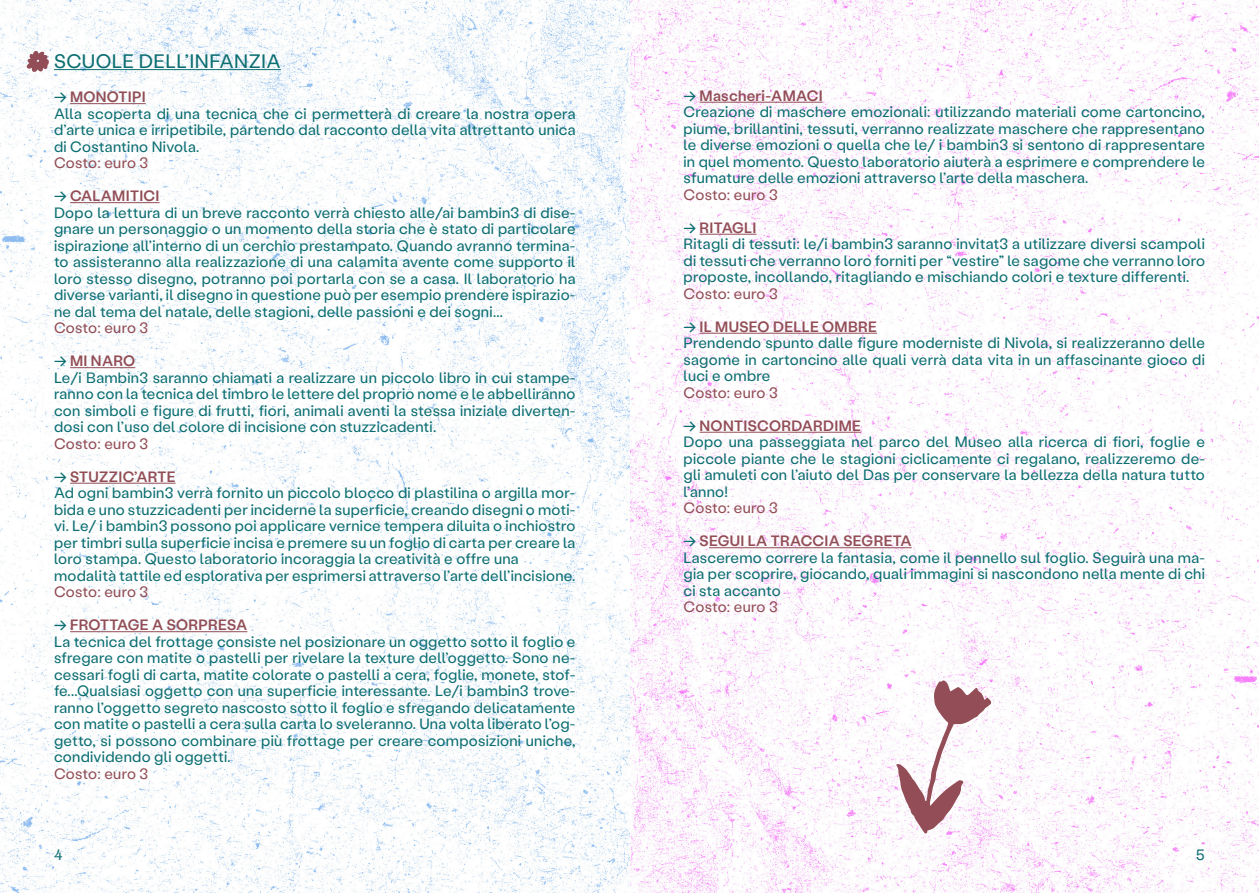
<style>
.page{position:relative;width:1259px;height:893px;background:#fff}
.page>*{position:absolute;margin:0;border:0;box-sizing:border-box;transform-origin:0 0}
.t1{font:19.5px "Stabil Grotesk";letter-spacing:.02em;color:#0b6e71}
.t2{font:15px/16.5px "Stabil Grotesk";letter-spacing:.02em;color:#0b6e71;text-align:justify}
.t3{font:500 15px "Stabil Grotesk";letter-spacing:.02em;color:#924d56}
.t4{font:15px "Stabil Grotesk";letter-spacing:.02em;color:#924d56}
.s1{color:#0b6e71}
</style>
<div class="page">
<img style="left:0;top:0;width:1259px;height:893px">
<hr style="left:54px;top:69px;width:227px;height:1px;background:#0b6e71">
<hr style="left:70px;top:103px;width:76px;height:1px;background:#924d56">
<hr style="left:70px;top:202px;width:90px;height:1px;background:#924d56">
<hr style="left:70px;top:367px;width:65px;height:1px;background:#924d56">
<hr style="left:70px;top:483px;width:106px;height:1px;background:#924d56">
<hr style="left:70px;top:631px;width:177px;height:1px;background:#924d56">
<hr style="left:699px;top:102px;width:123px;height:1px;background:#924d56">
<hr style="left:699px;top:234px;width:57px;height:1px;background:#924d56">
<hr style="left:699px;top:333px;width:178px;height:1px;background:#924d56">
<hr style="left:699px;top:432px;width:162px;height:1px;background:#924d56">
<hr style="left:709px;top:547px;width:202px;height:1px;background:#924d56">
<svg style="left:27px;top:51px;width:22px;height:21px"></svg>
<svg style="left:896px;top:680px;width:95px;height:154px"></svg>
<p class="t1" style="left:54px;top:48px;width:228px">SCUOLE DELL’INFANZIA</p>
<p class="t3" style="left:54px;top:87px;width:93px"><span class="s1">→</span> MONOTIPI</p>
<p class="t2" style="left:54px;top:105px;width:523px">Alla scoperta di una tecnica che ci permetterà di creare la nostra opera d’arte unica e irripetibile, partendo dal racconto della vita altrettanto unica di Costantino Nivola.</p>
<p class="t4" style="left:54px;top:153px;width:96px">Costo: euro 3</p>
<p class="t3" style="left:54px;top:186px;width:107px"><span class="s1">→</span> CALAMITICI</p>
<p class="t2" style="left:54px;top:204px;width:523px">Dopo la lettura di un breve racconto verrà chiesto alle/ai bambin3 di dise&shy;gnare un personaggio o un momento della storia che è stato di particolare ispirazione all’interno di un cerchio prestampato. Quando avranno termina&shy;to assisteranno alla realizzazione di una calamita avente come supporto il loro stesso disegno, potranno poi portarla con se a casa. Il laboratorio ha diverse varianti, il disegno in questione può per esempio prendere ispirazio&shy;ne dal tema del natale, delle stagioni, delle passioni e dei sogni...</p>
<p class="t4" style="left:54px;top:318px;width:96px">Costo: euro 3</p>
<p class="t3" style="left:54px;top:351px;width:83px"><span class="s1">→</span> MI NARO</p>
<p class="t2" style="left:54px;top:369px;width:523px">Le/i Bambin3 saranno chiamati a realizzare un piccolo libro in cui stampe&shy;ranno con la tecnica del timbro le lettere del proprio nome e le abbelliranno con simboli e figure di frutti, fiori, animali aventi la stessa iniziale diverten&shy;dosi con l’uso del colore di incisione con stuzzicadenti.</p>
<p class="t4" style="left:54px;top:434px;width:96px">Costo: euro 3</p>
<p class="t3" style="left:54px;top:466px;width:123px"><span class="s1">→</span> STUZZIC’ARTE</p>
<p class="t2" style="left:54px;top:484px;width:523px">Ad ogni bambin3 verrà fornito un piccolo blocco di plastilina o argilla mor&shy;bida e uno stuzzicadenti per inciderne la superficie, creando disegni o moti&shy;vi. Le/ i bambin3 possono poi applicare vernice tempera diluita o inchiostro per timbri sulla superficie incisa e premere su un foglio di carta per creare la loro stampa. Questo laboratorio incoraggia la creatività e offre una</p>
<p class="t2" style="left:54px;top:567px;width:523px">modalità tattile ed esplorativa per esprimersi attraverso l’arte dell’incisione.</p>
<p class="t4" style="left:54px;top:582px;width:96px">Costo: euro 3</p>
<p class="t3" style="left:54px;top:615px;width:195px"><span class="s1">→</span> FROTTAGE A SORPRESA</p>
<p class="t2" style="left:54px;top:633px;width:523px">La tecnica del frottage consiste nel posizionare un oggetto sotto il foglio e sfregare con matite o pastelli per rivelare la texture dell’oggetto. Sono ne&shy;cessari fogli di carta, matite colorate o pastelli a cera, foglie, monete, stof&shy;fe...Qualsiasi oggetto con una superficie interessante. Le/i bambin3 trove&shy;ranno l’oggetto segreto nascosto sotto il foglio e sfregando delicatamente con matite o pastelli a cera sulla carta lo sveleranno. Una volta liberato l’og&shy;getto, si possono combinare più frottage per creare composizioni uniche, condividendo gli oggetti.</p>
<p class="t4" style="left:54px;top:764px;width:96px">Costo: euro 3</p>
<p class="t2" style="left:54px;top:846px;width:10px">4</p>
<p class="t3" style="left:683px;top:85px;width:141px"><span class="s1">→</span> Mascheri-AMACI</p>
<p class="t2" style="left:683px;top:103px;width:523px">Creazione di maschere emozionali: utilizzando materiali come cartoncino, piume, brillantini, tessuti, verranno realizzate maschere che rappresentano le diverse emozioni o quella che le/ i bambin3 si sentono di rappresentare in quel momento. Questo laboratorio aiuterà a esprimere e comprendere le sfumature delle emozioni attraverso l’arte della maschera.</p>
<p class="t4" style="left:683px;top:185px;width:96px">Costo: euro 3</p>
<p class="t3" style="left:683px;top:217px;width:75px"><span class="s1">→</span> RITAGLI</p>
<p class="t2" style="left:683px;top:235px;width:523px">Ritagli di tessuti: le/i bambin3 saranno invitat3 a utilizzare diversi scampoli di tessuti che verranno loro forniti per “vestire” le sagome che verranno loro proposte, incollando, ritagliando e mischiando colori e texture differenti.</p>
<p class="t4" style="left:683px;top:284px;width:96px">Costo: euro 3</p>
<p class="t3" style="left:683px;top:316px;width:195px"><span class="s1">→</span> IL MUSEO DELLE OMBRE</p>
<p class="t2" style="left:683px;top:334px;width:523px">Prendendo spunto dalle figure moderniste di Nivola, si realizzeranno delle sagome in cartoncino alle quali verrà data vita in un affascinante gioco di luci e ombre</p>
<p class="t4" style="left:683px;top:383px;width:96px">Costo: euro 3</p>
<p class="t3" style="left:683px;top:415px;width:179px"><span class="s1">→</span> NONTISCORDARDIME</p>
<p class="t2" style="left:683px;top:433px;width:523px">Dopo una passeggiata nel parco del Museo alla ricerca di fiori, foglie e piccole piante che le stagioni ciclicamente ci regalano, realizzeremo de&shy;gli amuleti con l’aiuto del Das per conservare la bellezza della natura tutto l’anno!</p>
<p class="t4" style="left:683px;top:498px;width:96px">Costo: euro 3</p>
<p class="t3" style="left:683px;top:531px;width:230px"><span class="s1">→</span> SEGUI LA TRACCIA SEGRETA</p>
<p class="t2" style="left:683px;top:549px;width:523px">Lasceremo correre la fantasia, come il pennello sul foglio. Seguirà una ma&shy;gia per scoprire, giocando, quali immagini si nascondono nella mente di chi ci sta accanto</p>
<p class="t4" style="left:683px;top:597px;width:96px">Costo: euro 3</p>
<p class="t2" style="left:1196px;top:846px;width:10px">5</p>
</div>
